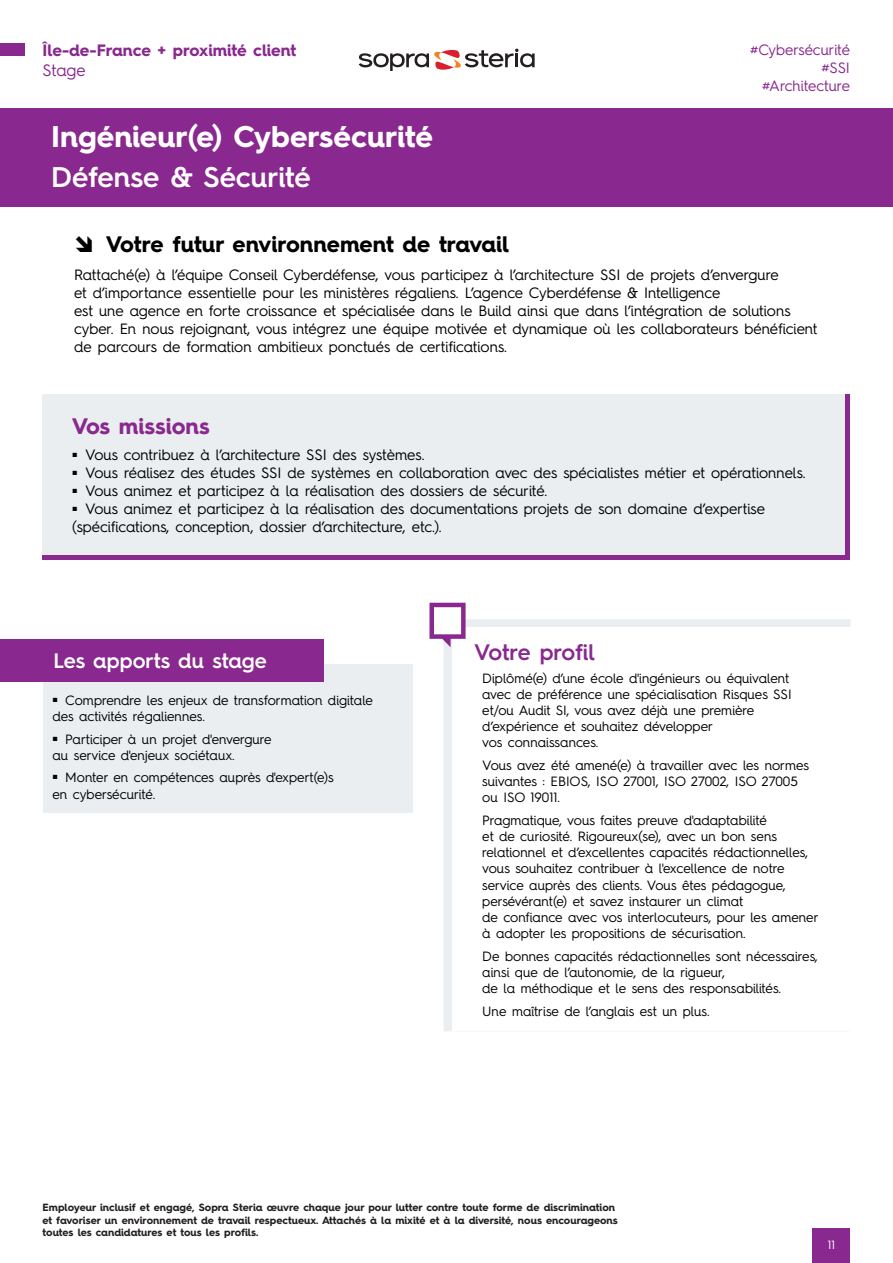
<style>
.page{position:relative;width:893px;height:1263px;background:#fff}
.page>*{position:absolute;margin:0;border:0;box-sizing:border-box;transform-origin:0 0}
.Titre_page{font:700 30px "Hurme Geometric Sans 4";color:#fff}
.Sous_titre_page{font:600 28.5px "Hurme Geometric Sans 4";color:#fff}
.Titre_premier_paragraphe{font:700 22.5px "Hurme Geometric Sans 4";color:#000}
.Profil{font:600 22.5px "Hurme Geometric Sans 4";letter-spacing:-.005em;color:#89288e}
.Titre{font:700 22.5px "Hurme Geometric Sans 4";color:#89288e}
.Apport_titre{font:600 21px "Hurme Geometric Sans 4";color:#fff}
.Titre-2{font:700 16.5px/19.8px "Hurme Geometric Sans 4";letter-spacing:-.01em;color:#89288e}
.Texte_premier{font:15px/18px "Hurme Geometric Sans 4";color:#000}
.Sous_titre_page-2{font:15px/18px "Hurme Geometric Sans 4";color:#89288e;text-align:right}
.Texte_premier_paragraphe{font:13.5px/16.2px "Hurme Geometric Sans 4";color:#000}
.t1{font:12px "Hurme Geometric Sans 4";color:#fff}
.t2{font:700 10.5px/12.6px "Hurme Geometric Sans 4";color:#231f20}
.s1{font-weight:400}
</style>
<div class="page">
<div style="left:812px;top:1229px;width:38px;height:34px;background:#89288e"></div>
<div style="left:0;top:43px;width:25px;height:12px;background:#89288e"></div>
<div style="left:0;top:108px;width:893px;height:99px;background:#89288e"></div>
<div style="left:43px;top:664px;width:369px;height:149px;background:#ebeef0"></div>
<div style="left:0;top:638px;width:324px;height:43px;background:#89288e"></div>
<div style="left:444px;top:619px;width:406px;height:412px;border:9px solid #ebeef0"></div>
<div style="left:452px;top:627px;width:398px;height:404px;background:#fff"></div>
<div style="left:429px;top:603px;width:37px;height:36px;background:#fff;border:4px solid #89288e"></div>
<svg style="left:441px;top:638px;width:10px;height:9px"></svg>
<div style="left:43px;top:395px;width:807px;height:165px;background:#89288e"></div>
<div style="left:43px;top:395px;width:802px;height:160px;background:#ebeef0"></div>
<svg style="left:359px;top:49px;width:176px;height:22px"></svg>
<p class="Titre-2" style="left:43px;top:40px;width:255px">Île-de-France + proximité client<br><span class="s1">Stage</span></p>
<p class="Titre_page" style="left:51px;top:116px;width:383px">Ingénieur(e) Cybersécurité</p>
<p class="Sous_titre_page" style="left:51px;top:157px;width:261px">Défense &amp; Sécurité</p>
<p class="Sous_titre_page-2" style="left:750px;top:40px;width:101px">#Cybersécurité #SSI #Architecture</p>
<p class="Titre_premier_paragraphe" style="left:106px;top:229px;width:405px">Votre futur environnement de travail</p>
<p class="Texte_premier" style="left:74px;top:265px;width:745px">Rattaché(e) à l’équipe Conseil Cyberdéfense, vous participez à l’architecture SSI de projets d’envergure<br>et d’importance essentielle pour les ministères régaliens. L’agence Cyberdéfense &amp; Intelligence<br>est une agence en forte croissance et spécialisée dans le Build ainsi que dans l’intégration de solutions cyber. En nous rejoignant, vous intégrez une équipe motivée et dynamique où les collaborateurs bénéficient de parcours de formation ambitieux ponctués de certifications.</p>
<p class="Titre" style="left:72px;top:410px;width:139px">Vos missions</p>
<p class="Texte_premier" style="left:72px;top:445px;width:354px"><sup>■</sup> Vous contribuez à l’architecture SSI des systèmes.</p>
<p class="Texte_premier" style="left:72px;top:463px;width:735px"><sup>■</sup> Vous réalisez des études SSI de systèmes en collaboration avec des spécialistes métier et opérationnels.</p>
<p class="Texte_premier" style="left:72px;top:481px;width:476px"><sup>■</sup> Vous animez et participez à la réalisation des dossiers de sécurité.</p>
<p class="Texte_premier" style="left:72px;top:499px;width:694px"><sup>■</sup> Vous animez et participez à la réalisation des documentations projets de son domaine d’expertise (spécifications, conception, dossier d’architecture, etc.).</p>
<p class="Apport_titre" style="left:54px;top:646px;width:215px">Les apports du stage</p>
<p class="Texte_premier_paragraphe" style="left:53px;top:692px;width:322px"><sup>■</sup> Comprendre les enjeux de transformation digitale des activités régaliennes.</p>
<p class="Texte_premier_paragraphe" style="left:53px;top:730px;width:221px"><sup>■</sup> Participer à un projet d'envergure au service d'enjeux sociétaux.</p>
<p class="Texte_premier_paragraphe" style="left:53px;top:769px;width:283px"><sup>■</sup> Monter en compétences auprès d'expert(e)s en cybersécurité.</p>
<p class="Profil" style="left:474px;top:636px;width:122px">Votre profil</p>
<p class="Texte_premier_paragraphe" style="left:482px;top:669px;width:311px">Diplômé(e) d’une école d'ingénieurs ou équivalent avec de préférence une spécialisation Risques SSI</p>
<p class="Texte_premier_paragraphe" style="left:482px;top:702px;width:274px">et/ou Audit SI, vous avez déjà une première d’expérience et souhaitez développer<br>vos connaissances.</p>
<p class="Texte_premier_paragraphe" style="left:482px;top:757px;width:328px">Vous avez été amené(e) à travailler avec les normes suivantes : EBIOS, ISO 27001, ISO 27002, ISO 27005 ou ISO 19011.</p>
<p class="Texte_premier_paragraphe" style="left:482px;top:811px;width:338px">Pragmatique, vous faites preuve d'adaptabilité<br>et de curiosité. Rigoureux(se), avec un bon sens relationnel et d’excellentes capacités rédactionnelles, vous souhaitez contribuer à l'excellence de notre service auprès des clients. Vous êtes pédagogue, persévérant(e) et savez instaurer un climat<br>de confiance avec vos interlocuteurs, pour les amener à adopter les propositions de sécurisation.</p>
<p class="Texte_premier_paragraphe" style="left:482px;top:947px;width:337px">De bonnes capacités rédactionnelles sont nécessaires, ainsi que de l’autonomie, de la rigueur,<br>de la méthodique et le sens des responsabilités.</p>
<p class="Texte_premier_paragraphe" style="left:482px;top:1002px;width:229px">Une maîtrise de l’anglais est un plus.</p>
<p class="t2" style="left:43px;top:1201px;width:577px">Employeur inclusif et engagé, Sopra Steria œuvre chaque jour pour lutter contre toute forme de discrimination et favoriser un environnement de travail respectueux. Attachés à la mixité et à la diversité, nous encourageons toutes les candidatures et tous les profils.</p>
<p class="t1" style="left:828px;top:1236px;width:9px">11</p>
</div>
